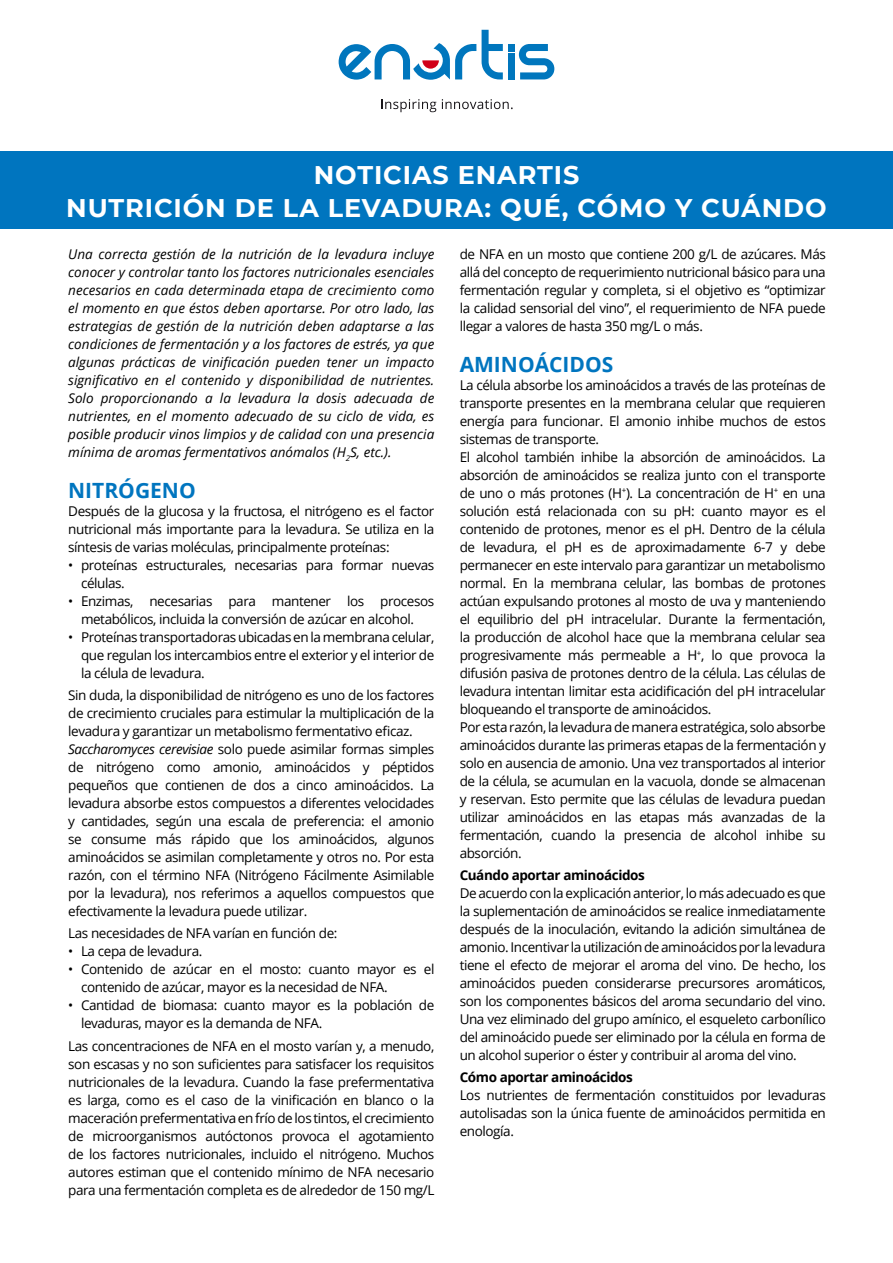
<style>
.page{position:relative;width:893px;height:1263px;background:#fff}
.page>*{position:absolute;margin:0;border:0;box-sizing:border-box;transform-origin:0 0}
.t1{font:700 25.5px/33px "Montserrat";letter-spacing:.035em;color:#fff;text-align:center}
.t2{font:700 21px "Open Sans";color:#0075bf}
.t3{font:13.5px/18px "Open Sans";letter-spacing:-.03em;color:#000;text-align:justify}
.t4{font:italic 13.5px/18px "Open Sans";color:#000;text-align:justify}
.t5{font:700 13.5px "Open Sans";letter-spacing:-.03em;color:#000}
.s1{font-style:italic}
</style>
<div class="page">
<div style="left:0;top:151px;width:893px;height:78px;background:#0075bf"></div>
<svg style="left:381px;top:99px;width:55px;height:13px"></svg>
<svg style="left:442px;top:99px;width:71px;height:10px"></svg>
<svg style="left:482px;top:30px;width:21px;height:49px"></svg>
<div style="left:508px;top:53px;width:7px;height:26px;background:#0076bd"></div>
<div style="left:508px;top:44px;width:7px;height:7px;background:#0076bd"></div>
<svg style="left:519px;top:44px;width:35px;height:35px"></svg>
<svg style="left:339px;top:43px;width:137px;height:37px"></svg>
<h1 class="t1" style="left:66px;top:157px;width:762px">NOTICIAS ENARTIS<br>NUTRICIÓN DE LA LEVADURA: QUÉ, CÓMO Y CUÁNDO</h1>
<p class="t4" style="left:68px;top:244px;width:368px">Una correcta gestión de la nutrición de la levadura incluye conocer y controlar tanto los factores nutricionales esenciales necesarios en cada determinada etapa de crecimiento como el momento en que éstos deben aportarse. Por otro lado, las estrategias de gestión de la nutrición deben adaptarse a las condiciones de fermentación y a los factores de estrés, ya que algunas prácticas de vinificación pueden tener un impacto significativo en el contenido y disponibilidad de nutrientes.<br>Solo proporcionando a la levadura la dosis adecuada de nutrientes, en el momento adecuado de su ciclo de vida, es posible producir vinos limpios y de calidad con una presencia mínima de aromas fermentativos anómalos (H<sub>2</sub>S, etc.).</p>
<h2 class="t2" style="left:68px;top:475px;width:129px">NITRÓGENO</h2>
<p class="t3" style="left:68px;top:502px;width:368px">Después de la glucosa y la fructosa, el nitrógeno es el factor nutricional más importante para la levadura. Se utiliza en la síntesis de varias moléculas, principalmente proteínas:</p>
<p class="t3" style="left:81px;top:556px;width:355px;text-indent:-13px">• proteínas estructurales, necesarias para formar nuevas células.</p>
<p class="t3" style="left:68px;top:592px;width:368px;text-align:center">• Enzimas, necesarias para mantener los procesos metabólicos, incluida la conversión de azúcar en alcohol.</p>
<p class="t3" style="left:81px;top:628px;width:355px;text-indent:-13px">• Proteínas transportadoras ubicadas en la membrana celular, que regulan los intercambios entre el exterior y el interior de la célula de levadura.</p>
<p class="t3" style="left:68px;top:686px;width:368px;text-align:left">Sin duda, la disponibilidad de nitrógeno es uno de los factores de crecimiento cruciales para estimular la multiplicación de la levadura y garantizar un metabolismo fermentativo eficaz.<br><span class="s1">Saccharomyces cerevisiae</span> solo puede asimilar formas simples de nitrógeno como amonio, aminoácidos y péptidos pequeños que contienen de dos a cinco aminoácidos. La levadura absorbe estos compuestos a diferentes velocidades y cantidades, según una escala de preferencia: el amonio se consume más rápido que los aminoácidos, algunos aminoácidos se asimilan completamente y otros no. Por esta razón, con el término NFA (Nitrógeno Fácilmente Asimilable por la levadura), nos referimos a aquellos compuestos que efectivamente la levadura puede utilizar.</p>
<p class="t3" style="left:68px;top:924px;width:271px">Las necesidades de NFA varían en función de:</p>
<p class="t3" style="left:68px;top:942px;width:136px">• La cepa de levadura.</p>
<p class="t3" style="left:81px;top:960px;width:355px;text-indent:-13px">• Contenido de azúcar en el mosto: cuanto mayor es el contenido de azúcar, mayor es la necesidad de NFA.</p>
<p class="t3" style="left:81px;top:996px;width:355px;text-indent:-13px">• Cantidad de biomasa: cuanto mayor es la población de levaduras, mayor es la demanda de NFA.</p>
<p class="t3" style="left:68px;top:1036px;width:368px">Las concentraciones de NFA en el mosto varían y, a menudo, son escasas y no son suficientes para satisfacer los requisitos nutricionales de la levadura. Cuando la fase prefermentativa es larga, como es el caso de la vinificación en blanco o la maceración prefermentativa en frío de los tintos, el crecimiento de microorganismos autóctonos provoca el agotamiento de los factores nutricionales, incluido el nitrógeno. Muchos autores estiman que el contenido mínimo de NFA necesario para una fermentación completa es de alrededor de 150 mg/L</p>
<p class="t3" style="left:460px;top:244px;width:368px">de NFA en un mosto que contiene 200 g/L de azúcares. Más allá del concepto de requerimiento nutricional básico para una fermentación regular y completa, si el objetivo es “optimizar la calidad sensorial del vino”, el requerimiento de NFA puede llegar a valores de hasta 350 mg/L o más.</p>
<h2 class="t2" style="left:460px;top:349px;width:155px">AMINOÁCIDOS</h2>
<p class="t3" style="left:460px;top:376px;width:368px;text-align:left">La célula absorbe los aminoácidos a través de las proteínas de transporte presentes en la membrana celular que requieren energía para funcionar. El amonio inhibe muchos de estos sistemas de transporte.<br>El alcohol también inhibe la absorción de aminoácidos. La absorción de aminoácidos se realiza junto con el transporte de uno o más protones (H<sup>+</sup>). La concentración de H<sup>+</sup> en una solución está relacionada con su pH: cuanto mayor es el contenido de protones, menor es el pH. Dentro de la célula de levadura, el pH es de aproximadamente 6-7 y debe permanecer en este intervalo para garantizar un metabolismo normal. En la membrana celular, las bombas de protones actúan expulsando protones al mosto de uva y manteniendo el equilibrio del pH intracelular. Durante la fermentación, la producción de alcohol hace que la membrana celular sea progresivamente más permeable a H<sup>+</sup>, lo que provoca la difusión pasiva de protones dentro de la célula. Las células de levadura intentan limitar esta acidificación del pH intracelular bloqueando el transporte de aminoácidos.<br>Por esta razón, la levadura de manera estratégica, solo absorbe aminoácidos durante las primeras etapas de la fermentación y solo en ausencia de amonio. Una vez transportados al interior de la célula, se acumulan en la vacuola, donde se almacenan y reservan. Esto permite que las células de levadura puedan utilizar aminoácidos en las etapas más avanzadas de la fermentación, cuando la presencia de alcohol inhibe su absorción.</p>
<p class="t5" style="left:460px;top:866px;width:187px">Cuándo aportar aminoácidos</p>
<p class="t3" style="left:460px;top:884px;width:368px">De acuerdo con la explicación anterior, lo más adecuado es que la suplementación de aminoácidos se realice inmediatamente después de la inoculación, evitando la adición simultánea de amonio. Incentivar la utilización de aminoácidos por la levadura tiene el efecto de mejorar el aroma del vino. De hecho, los aminoácidos pueden considerarse precursores aromáticos, son los componentes básicos del aroma secundario del vino.<br>Una vez eliminado del grupo amínico, el esqueleto carbonílico del aminoácido puede ser eliminado por la célula en forma de un alcohol superior o éster y contribuir al aroma del vino.</p>
<p class="t5" style="left:460px;top:1068px;width:175px">Cómo aportar aminoácidos</p>
<p class="t3" style="left:460px;top:1086px;width:368px">Los nutrientes de fermentación constituidos por levaduras autolisadas son la única fuente de aminoácidos permitida en enología.</p>
</div>
